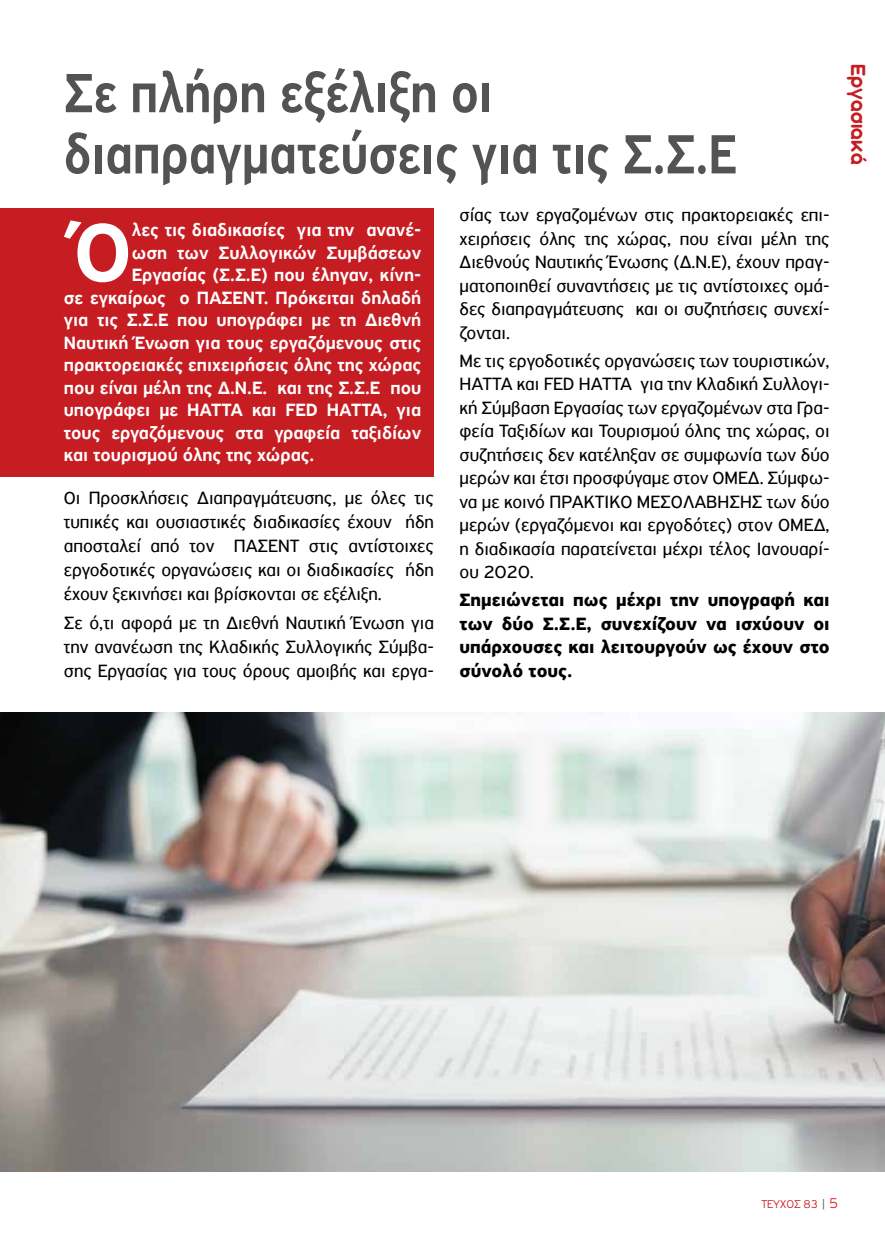
<style>
.page{position:relative;width:885px;height:1234px;background:#fff}
.page>*{position:absolute;margin:0;border:0;box-sizing:border-box;transform-origin:0 0}
.t1{font:500 87.9px "PF Highway Sans Pro";color:#fff}
.t2{font:500 58.65px/61.2px "PF Highway Sans Pro";color:#525451;scale:.87 1}
.t3{font:22.05px "Aka Acid GR Soft Ice Cream";letter-spacing:.01em;color:#c61d23;scale:.95 1}
.t4{font:18.75px/23.5px "PF Highway Sans Pro";color:#000;text-align:justify}
.t5{font:500 18.75px "PF Highway Sans Pro";color:#fff}
.t6{font:700 18.75px/23.5px "PF Highway Sans Pro";color:#000;text-align:justify}
.t7{font:300 12px "PF Highway Gothic";color:#c61d23}
.s1{color:#525451}
.s2{font-size:15px;color:#ed1d24}
</style>
<div class="page">
<div style="left:0;top:209px;width:434px;height:267px;background:#c61d23"></div>
<img style="left:0;top:712px;width:884px;height:458px">
<h2 class="t2" style="left:64px;top:63px;width:774px">Σε πλήρη εξέλιξη οι διαπραγματεύσεις για τις Σ.Σ.Ε</h2>
<h1 class="t1" style="left:74px;top:201px;width:60px">Ό</h1>
<p class="t5" style="left:132px;top:219px;width:291px">λες τις διαδικασίες για την ανανέ-</p>
<p class="t5" style="left:132px;top:242px;width:291px">ωση των Συλλογικών Συμβάσεων</p>
<p class="t5" style="left:132px;top:264px;width:291px">Εργασίας (Σ.Σ.Ε) που έληγαν, κίνη-</p>
<p class="t5" style="left:64px;top:287px;width:359px">σε εγκαίρως ο ΠΑΣΕΝΤ. Πρόκειται δηλαδή</p>
<p class="t5" style="left:64px;top:309px;width:359px">για τις Σ.Σ.Ε που υπογράφει με τη Διεθνή</p>
<p class="t5" style="left:64px;top:332px;width:359px">Ναυτική Ένωση για τους εργαζόμενους στις</p>
<p class="t5" style="left:64px;top:354px;width:359px">πρακτορειακές επιχειρήσεις όλης της χώρας</p>
<p class="t5" style="left:64px;top:377px;width:359px">που είναι μέλη της Δ.Ν.Ε. και της Σ.Σ.Ε που</p>
<p class="t5" style="left:64px;top:399px;width:359px">υπογράφει με ΗΑΤΤΑ και FED HATTA, για</p>
<p class="t5" style="left:64px;top:422px;width:359px">τους εργαζόμενους στα γραφεία ταξιδίων</p>
<p class="t5" style="left:64px;top:444px;width:252px">και τουρισμού όλης της χώρας.</p>
<p class="t4" style="left:64px;top:485px;width:371px;line-height:24px">Οι Προσκλήσεις Διαπραγμάτευσης, με όλες τις τυπικές και ουσιαστικές διαδικασίες έχουν ήδη αποσταλεί από τον ΠΑΣΕΝΤ στις αντίστοιχες εργοδοτικές οργανώσεις και οι διαδικασίες ήδη έχουν ξεκινήσει και βρίσκονται σε εξέλιξη.</p>
<p class="t4" style="left:64px;top:610px;width:371px;line-height:24px">Σε ό,τι αφορά με τη Διεθνή Ναυτική Ένωση για την ανανέωση της Κλαδικής Συλλογικής Σύμβα&shy;σης Εργασίας για τους όρους αμοιβής και εργα-</p>
<p class="t4" style="left:459px;top:203px;width:371px">σίας των εργαζομένων στις πρακτορειακές επι&shy;χειρήσεις όλης της χώρας, που είναι μέλη της Διεθνούς Ναυτικής Ένωσης (Δ.Ν.Ε), έχουν πραγ&shy;ματοποιηθεί συναντήσεις με τις αντίστοιχες ομά&shy;δες διαπραγμάτευσης και οι συζητήσεις συνεχί&shy;ζονται.</p>
<p class="t4" style="left:459px;top:348px;width:371px">Με τις εργοδοτικές οργανώσεις των τουριστικών, ΗΑΤΤΑ και FED HATTA για την Κλαδική Συλλογι&shy;κή Σύμβαση Εργασίας των εργαζομένων στα Γρα&shy;φεία Ταξιδίων και Τουρισμού όλης της χώρας, οι συζητήσεις δεν κατέληξαν σε συμφωνία των δύο μερών και έτσι προσφύγαμε στον ΟΜΕΔ. Σύμφω&shy;να με κοινό ΠΡΑΚΤΙΚΟ ΜΕΣΟΛΑΒΗΣΗΣ των δύο μερών (εργαζόμενοι και εργοδότες) στον ΟΜΕΔ, η διαδικασία παρατείνεται μέχρι τέλος Ιανουαρί&shy;ου 2020.</p>
<p class="t6" style="left:459px;top:588px;width:371px">Σημειώνεται πως μέχρι την υπογραφή και των δύο Σ.Σ.Ε, συνεχίζουν να ισχύουν οι υπάρχουσες και λειτουργούν ως έχουν στο σύνολό τους.</p>
<p class="t3" style="left:869px;top:64px;width:107px;rotate:90deg">Εργασιακά</p>
<p class="t7" style="left:761px;top:1197px;width:78px">ΤΕΥΧΟΣ 83 <span class="s1">|</span> <span class="s2">5</span></p>
</div>
